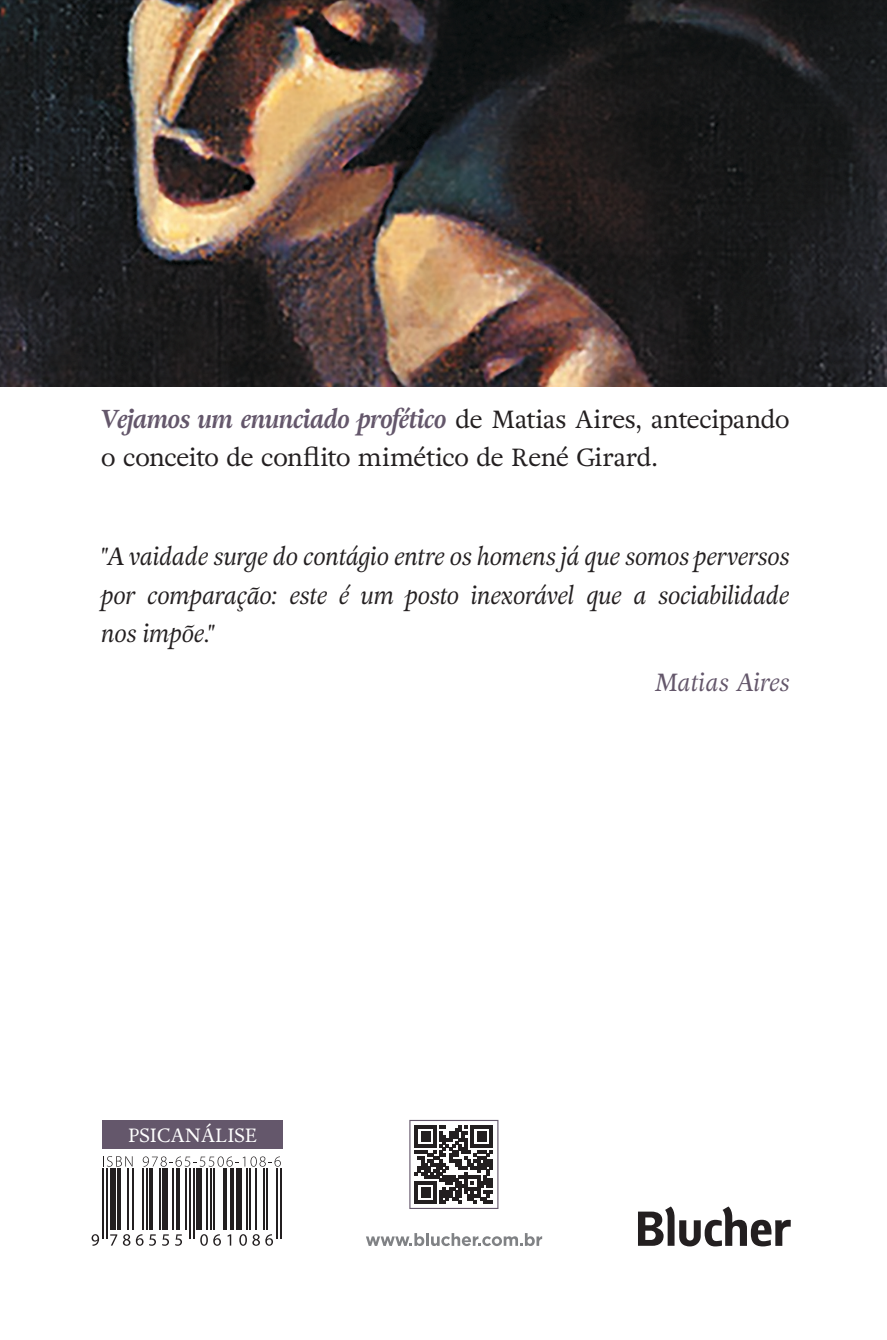
<style>
.page{position:relative;width:887px;height:1340px;background:#fff}
.page>*{position:absolute;margin:0;border:0;box-sizing:border-box;transform-origin:0 0}
.t1{font:italic 700 25.88px "Adriane Text";letter-spacing:-.02em;color:#64576b}
.t2{font:italic 24.75px/38.2px "Adriane Text";letter-spacing:-.015em;color:#231f20;text-align:justify}
.t3{font:24.75px "Adriane Text";letter-spacing:-.02em;color:#231f20}
.t4{font:italic 24.75px "Adriane Text";letter-spacing:.005em;color:#64576b}
.t5{font:19.12px "Adriane Text";color:#fff}
.s1{font-weight:400;font-style:normal;font-size:24.75px;color:#231f20}
</style>
<div class="page">
<img style="left:0;top:0;width:887px;height:386px">
<svg style="left:638px;top:1206px;width:152px;height:40px"></svg>
<div style="left:102px;top:1120px;width:180px;height:29px;background:#64576b"></div>
<svg style="left:366px;top:1233px;width:176px;height:13px"></svg>
<svg style="left:103px;top:1156px;width:29px;height:10px"></svg>
<svg style="left:143px;top:1156px;width:71px;height:10px"></svg>
<svg style="left:217px;top:1156px;width:7px;height:10px"></svg>
<svg style="left:226px;top:1156px;width:19px;height:10px"></svg>
<svg style="left:250px;top:1156px;width:7px;height:10px"></svg>
<svg style="left:259px;top:1156px;width:22px;height:10px"></svg>
<svg style="left:92px;top:1234px;width:7px;height:11px"></svg>
<svg style="left:110px;top:1234px;width:7px;height:11px"></svg>
<svg style="left:123px;top:1234px;width:7px;height:11px"></svg>
<svg style="left:136px;top:1234px;width:7px;height:11px"></svg>
<svg style="left:149px;top:1234px;width:7px;height:11px"></svg>
<svg style="left:162px;top:1234px;width:7px;height:11px"></svg>
<svg style="left:175px;top:1234px;width:7px;height:11px"></svg>
<svg style="left:200px;top:1234px;width:21px;height:11px"></svg>
<svg style="left:227px;top:1234px;width:4px;height:11px"></svg>
<svg style="left:239px;top:1234px;width:34px;height:11px"></svg>
<hr style="left:102px;top:1168px;width:2px;height:70px;background:#231f20">
<hr style="left:106px;top:1168px;width:2px;height:70px;background:#231f20">
<div style="left:110px;top:1168px;width:5px;height:62px;background:#231f20"></div>
<hr style="left:117px;top:1168px;width:4px;height:62px;background:#231f20">
<hr style="left:127px;top:1168px;width:2px;height:62px;background:#231f20">
<hr style="left:132px;top:1168px;width:2px;height:62px;background:#231f20">
<hr style="left:142px;top:1168px;width:2px;height:62px;background:#231f20">
<hr style="left:146px;top:1168px;width:1px;height:62px;background:#231f20">
<hr style="left:149px;top:1168px;width:4px;height:62px;background:#231f20">
<hr style="left:159px;top:1168px;width:2px;height:62px;background:#231f20">
<div style="left:162px;top:1168px;width:6px;height:62px;background:#231f20"></div>
<hr style="left:172px;top:1168px;width:2px;height:62px;background:#231f20">
<hr style="left:176px;top:1168px;width:3px;height:62px;background:#231f20">
<hr style="left:185px;top:1168px;width:2px;height:62px;background:#231f20">
<hr style="left:189px;top:1168px;width:2px;height:70px;background:#231f20">
<hr style="left:193px;top:1168px;width:2px;height:70px;background:#231f20">
<div style="left:196px;top:1168px;width:6px;height:62px;background:#231f20"></div>
<hr style="left:206px;top:1168px;width:2px;height:62px;background:#231f20">
<hr style="left:210px;top:1168px;width:2px;height:62px;background:#231f20">
<hr style="left:213px;top:1168px;width:2px;height:62px;background:#231f20">
<hr style="left:223px;top:1168px;width:4px;height:62px;background:#231f20">
<hr style="left:230px;top:1168px;width:4px;height:62px;background:#231f20">
<div style="left:236px;top:1168px;width:6px;height:62px;background:#231f20"></div>
<hr style="left:245px;top:1168px;width:2px;height:62px;background:#231f20">
<hr style="left:249px;top:1168px;width:2px;height:62px;background:#231f20">
<hr style="left:255px;top:1168px;width:2px;height:62px;background:#231f20">
<hr style="left:262px;top:1168px;width:2px;height:62px;background:#231f20">
<hr style="left:266px;top:1168px;width:2px;height:62px;background:#231f20">
<hr style="left:276px;top:1168px;width:2px;height:70px;background:#231f20">
<hr style="left:279px;top:1168px;width:2px;height:70px;background:#231f20">
<svg style="left:409px;top:1119px;width:89px;height:89px"></svg>
<p class="t1" style="left:101px;top:401px;width:689px">Vejamos um enunciado profético <span class="s1">de Matias Aires, antecipando</span></p>
<p class="t3" style="left:101px;top:440px;width:558px">o conceito de conflito mimético de René Girard.</p>
<p class="t2" style="left:101px;top:538px;width:689px">"A vaidade surge do contágio entre os homens já que somos perversos por comparação: este é um posto inexorável que a sociabilidade nos impõe."</p>
<p class="t4" style="left:655px;top:665px;width:136px">Matias Aires</p>
<p class="t5" style="left:128px;top:1121px;width:131px">PSICANÁLISE</p>
</div>
